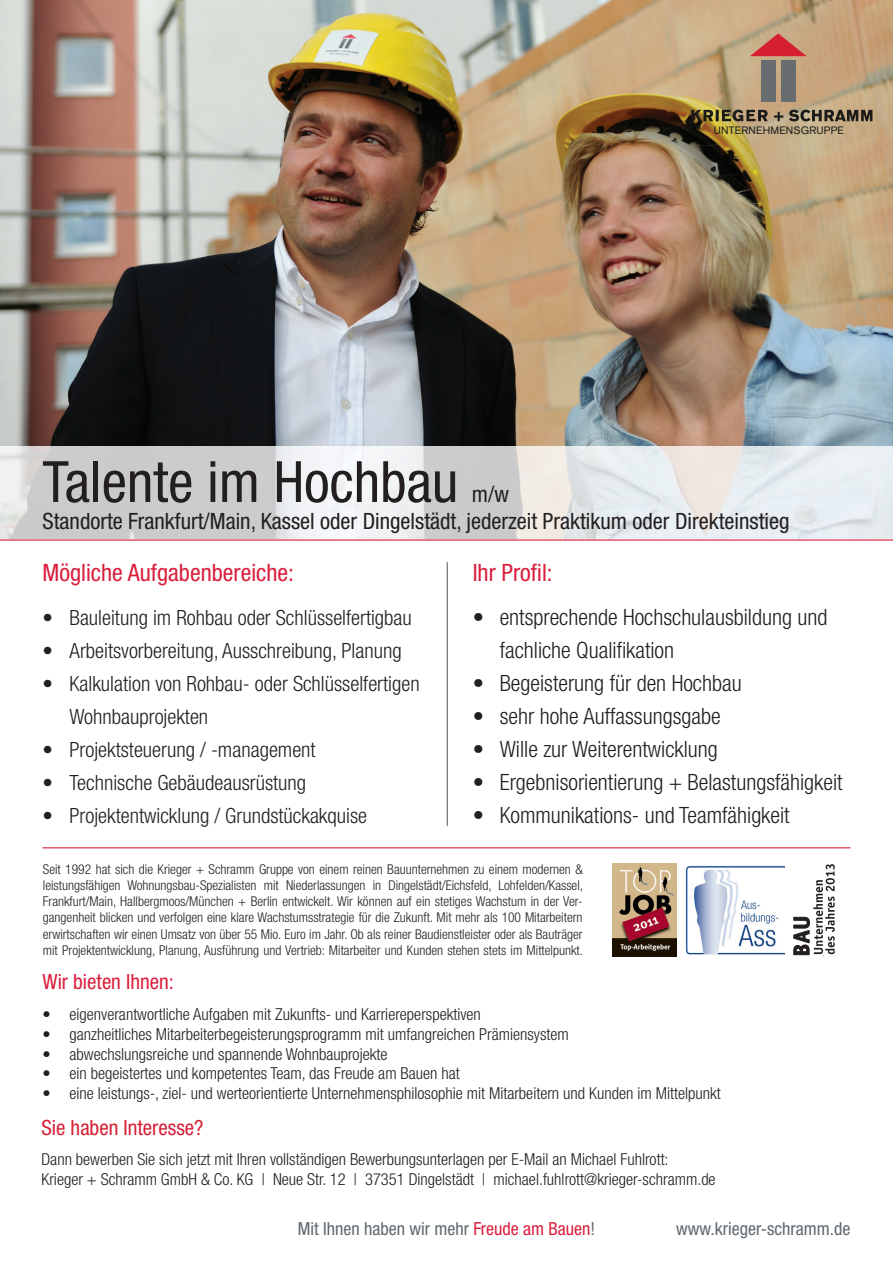
<style>
.page{position:relative;width:893px;height:1263px;background:#fff}
.page>*{position:absolute;margin:0;border:0;box-sizing:border-box;transform-origin:0 0}
.t1{font:condensed 57px "Helvetica Neue";color:#231f20}
.t2{font:condensed 24px "Helvetica Neue";color:#da1f3d}
.t3{font:300 condensed 22.5px/33px "Helvetica Neue";color:#231f20}
.t4{font:condensed 22.5px/27px "Helvetica Neue";color:#231f20}
.t5{font:300 condensed 21px/33px "Helvetica Neue";color:#231f20}
.t6{font:condensed 21px "Helvetica Neue";color:#d51f35}
.t7{font:condensed 21px "Helvetica Neue";color:#da1f3d}
.t8{font:condensed 18px "Helvetica Neue";color:#5f696f}
.t9{font:300 condensed 16.5px/19.8px "Helvetica Neue";color:#231f20}
.t10{font:300 condensed 13.5px/16.2px "Helvetica Neue";color:#231f20;text-align:justify}
.t11{font:10.5px "Akzidenz Grotesk CE";letter-spacing:.02em;color:#1a1a19}
.s1{color:#da1f3d}
</style>
<div class="page">
<img style="left:0;top:0;width:893px;height:446px">
<hr style="left:447px;top:562px;width:1px;height:264px;background:#5f696f">
<svg style="left:0;top:446px;width:893px;height:93px;background:#dedfe0"></svg>
<hr style="left:43px;top:847px;width:807px;height:1px;background:#da1f3d">
<hr style="left:0;top:539px;width:893px;height:2px;background:#da1f3d">
<div style="left:761px;top:60px;width:14px;height:42px;background:#676c6e"></div>
<div style="left:781px;top:60px;width:14px;height:42px;background:#676c6e"></div>
<svg style="left:750px;top:33px;width:57px;height:23px"></svg>
<svg style="left:691px;top:110px;width:181px;height:11px;background:#6b5f46"></svg>
<img style="left:612px;top:863px;width:64px;height:93px">
<svg style="left:793px;top:864px;width:42px;height:92px"></svg>
<img style="left:685px;top:866px;width:99px;height:89px">
<p class="t11" style="left:714px;top:124px;width:132px">UNTERNEHMENSGRUPPE</p>
<h1 class="t1" style="left:43px;top:449px;width:417px">Talente im Hochbau</h1>
<h3 class="t4" style="left:43px;top:480px;width:748px;text-indent:429px">m/w<br>Standorte Frankfurt/Main, Kassel oder Dingelstädt, jederzeit Praktikum oder Direkteinstieg</h3>
<h2 class="t2" style="left:43px;top:559px;width:253px">Mögliche Aufgabenbereiche:</h2>
<h3 class="t5" style="left:43px;top:601px;width:371px">• Bauleitung im Rohbau oder Schlüsselfertigbau</h3>
<h3 class="t5" style="left:43px;top:634px;width:361px">• Arbeitsvorbereitung, Ausschreibung, Planung</h3>
<h3 class="t5" style="left:70px;top:667px;width:352px;text-indent:-27px">• Kalkulation von Rohbau- oder Schlüsselfertigen<br>Wohnbauprojekten</h3>
<h3 class="t5" style="left:43px;top:733px;width:275px">• Projektsteuerung / -management</h3>
<h3 class="t5" style="left:43px;top:766px;width:265px">• Technische Gebäudeausrüstung</h3>
<h3 class="t5" style="left:43px;top:799px;width:326px">• Projektentwicklung / Grundstückakquise</h3>
<h2 class="t2" style="left:473px;top:559px;width:81px">Ihr Profil:</h2>
<h3 class="t3" style="left:500px;top:600px;width:329px;text-indent:-27px">• entsprechende Hochschulausbildung und fachliche Qualifikation</h3>
<h3 class="t3" style="left:473px;top:666px;width:270px">• Begeisterung für den Hochbau</h3>
<h3 class="t3" style="left:473px;top:699px;width:249px">• sehr hohe Auffassungsgabe</h3>
<h3 class="t3" style="left:473px;top:732px;width:247px">• Wille zur Weiterentwicklung</h3>
<h3 class="t3" style="left:473px;top:765px;width:371px">• Ergebnisorientierung + Belastungsfähigkeit</h3>
<h3 class="t3" style="left:473px;top:798px;width:318px">• Kommunikations- und Teamfähigkeit</h3>
<p class="t10" style="left:43px;top:861px;width:542px">Seit 1992 hat sich die Krieger + Schramm Gruppe von einem reinen Bauunternehmen zu einem modernen &amp; leistungsfähigen Wohnungsbau-Spezialisten mit Niederlassungen in Dingelstädt/Eichsfeld, Lohfelden/Kassel, Frankfurt/Main, Hallbergmoos/München + Berlin entwickelt. Wir können auf ein stetiges Wachstum in der Ver&shy;gangenheit blicken und verfolgen eine klare Wachstumsstrategie für die Zukunft. Mit mehr als 100 Mitarbeitern erwirtschaften wir einen Umsatz von über 55 Mio. Euro im Jahr. Ob als reiner Baudienstleister oder als Bauträger mit Projektentwicklung, Planung, Ausführung und Vertrieb: Mitarbeiter und Kunden stehen stets im Mittelpunkt.</p>
<h3 class="t7" style="left:43px;top:970px;width:133px">Wir bieten Ihnen:</h3>
<p class="t9" style="left:43px;top:1004px;width:440px">• eigenverantwortliche Aufgaben mit Zukunfts- und Karriereperspektiven</p>
<p class="t9" style="left:43px;top:1024px;width:528px">• ganzheitliches Mitarbeiterbegeisterungsprogramm mit umfangreichen Prämiensystem</p>
<p class="t9" style="left:43px;top:1044px;width:346px">• abwechslungsreiche und spannende Wohnbauprojekte</p>
<p class="t9" style="left:43px;top:1063px;width:419px">• ein begeistertes und kompetentes Team, das Freude am Bauen hat</p>
<p class="t9" style="left:43px;top:1083px;width:680px">• eine leistungs-, ziel- und werteorientierte Unternehmensphilosophie mit Mitarbeitern und Kunden im Mittelpunkt</p>
<h3 class="t6" style="left:41px;top:1115px;width:164px">Sie haben Interesse?</h3>
<p class="t9" style="left:41px;top:1149px;width:676px">Dann bewerben Sie sich jetzt mit Ihren vollständigen Bewerbungsunterlagen per E-Mail an Michael Fuhlrott:<br>Krieger + Schramm GmbH &amp; Co. KG | Neue Str. 12 | 37351 Dingelstädt | michael.fuhlrott@krieger-schramm.de</p>
<h3 class="t8" style="left:298px;top:1218px;width:299px">Mit Ihnen haben wir mehr <span class="s1">Freude am Bauen</span>!</h3>
<h3 class="t8" style="left:676px;top:1218px;width:176px">www.krieger-schramm.de</h3>
</div>
